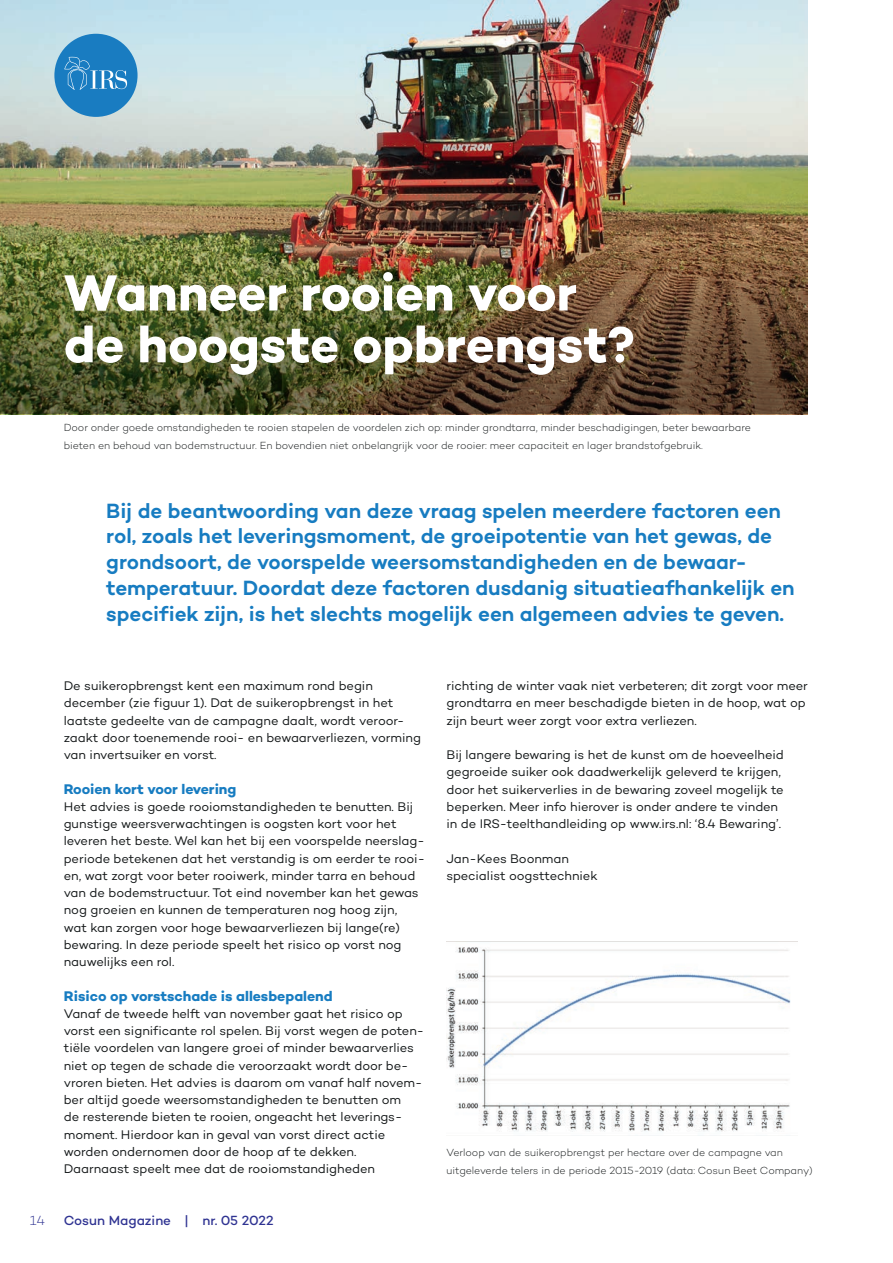
<style>
.page{position:relative;width:893px;height:1263px;background:#fff}
.page>*{position:absolute;margin:0;border:0;box-sizing:border-box;transform-origin:0 0}
.t1{font:700 51.75px/51.8px "Campton";letter-spacing:-.005em;color:#fff}
.t2{font:600 21px/25.8px "Campton";letter-spacing:-.005em;color:#177cc1}
.t3{font:700 14.25px "Campton";letter-spacing:-.005em;color:#177cc1}
.t4{font:500 13.5px "Campton";color:#2f3392}
.t5{font:300 13.5px "Campton";color:#2f3392}
.t6{font:12.75px/17.2px "Campton";letter-spacing:-.01em;color:#121617}
.t7{font:300 10.5px/17.2px "Campton";letter-spacing:-.01em;color:#121617}
</style>
<div class="page">
<img style="left:0;top:0;width:808px;height:242px">
<img style="left:0;top:242px;width:808px;height:172px">
<div style="left:54px;top:34px;width:84px;height:83px;background:#197cc1;border-radius:50%"></div>
<svg style="left:64px;top:57px;width:63px;height:33px"></svg>
<img style="left:446px;top:947px;width:345px;height:189px">
<h1 class="t1" style="left:64px;top:266px;width:573px">Wanneer rooien voor de hoogste opbrengst?</h1>
<p class="t7" style="left:64px;top:419px;width:689px">Door onder goede omstandigheden te rooien stapelen de voordelen zich op: minder grondtarra, minder beschadigingen, beter bewaarbare bieten en behoud van bodemstructuur. En bovendien niet onbelangrijk voor de rooier: meer capaciteit en lager brandstofgebruik.</p>
<p class="t2" style="left:106px;top:497px;width:690px">Bij de beantwoording van deze vraag spelen meerdere factoren een rol, zoals het leveringsmoment, de groeipotentie van het gewas, de grondsoort, de voorspelde weersomstandigheden en de bewaar&shy;temperatuur. Doordat deze factoren dusdanig situatieafhankelijk en specifiek zijn, is het slechts mogelijk een algemeen advies te geven.</p>
<p class="t6" style="left:64px;top:677px;width:359px">De suikeropbrengst kent een maximum rond begin december (zie figuur 1). Dat de suikeropbrengst in het laatste gedeelte van de campagne daalt, wordt veroor&shy;zaakt door toenemende rooi- en bewaarverliezen, vorming van invertsuiker en vorst.</p>
<p class="t3" style="left:64px;top:780px;width:174px">Rooien kort voor levering</p>
<p class="t6" style="left:64px;top:798px;width:363px">Het advies is goede rooiomstandigheden te benutten. Bij gunstige weersverwachtingen is oogsten kort voor het leveren het beste. Wel kan het bij een voorspelde neerslag&shy;periode betekenen dat het verstandig is om eerder te rooi&shy;en, wat zorgt voor beter rooiwerk, minder tarra en behoud van de bodemstructuur. Tot eind november kan het gewas nog groeien en kunnen de temperaturen nog hoog zijn,<br>wat kan zorgen voor hoge bewaarverliezen bij lange(re) bewaring. In deze periode speelt het risico op vorst nog nauwelijks een rol.</p>
<p class="t3" style="left:64px;top:987px;width:270px">Risico op vorstschade is allesbepalend</p>
<p class="t6" style="left:64px;top:1005px;width:362px">Vanaf de tweede helft van november gaat het risico op vorst een significante rol spelen. Bij vorst wegen de poten&shy;tiële voordelen van langere groei of minder bewaarverlies niet op tegen de schade die veroorzaakt wordt door be&shy;vroren bieten. Het advies is daarom om vanaf half novem&shy;ber altijd goede weersomstandigheden te benutten om<br>de resterende bieten te rooien, ongeacht het leverings&shy;moment. Hierdoor kan in geval van vorst direct actie worden ondernomen door de hoop af te dekken.<br>Daarnaast speelt mee dat de rooiomstandigheden</p>
<p class="t5" style="left:30px;top:1212px;width:17px">14</p>
<p class="t4" style="left:64px;top:1212px;width:211px">Cosun Magazine | nr. 05 2022</p>
<p class="t6" style="left:446px;top:677px;width:363px">richting de winter vaak niet verbeteren; dit zorgt voor meer grondtarra en meer beschadigde bieten in de hoop, wat op zijn beurt weer zorgt voor extra verliezen.</p>
<p class="t6" style="left:446px;top:746px;width:339px">Bij langere bewaring is het de kunst om de hoeveelheid gegroeide suiker ook daadwerkelijk geleverd te krijgen, door het suikerverlies in de bewaring zoveel mogelijk te beperken. Meer info hierover is onder andere te vinden in de IRS-teelthandleiding op www.irs.nl: ‘8.4 Bewaring’.</p>
<p class="t6" style="left:446px;top:849px;width:153px">Jan-Kees Boonman specialist oogsttechniek</p>
<p class="t7" style="left:446px;top:1144px;width:368px">Verloop van de suikeropbrengst per hectare over de campagne van uitgeleverde telers in de periode 2015-2019 (data: Cosun Beet Company)</p>
</div>
